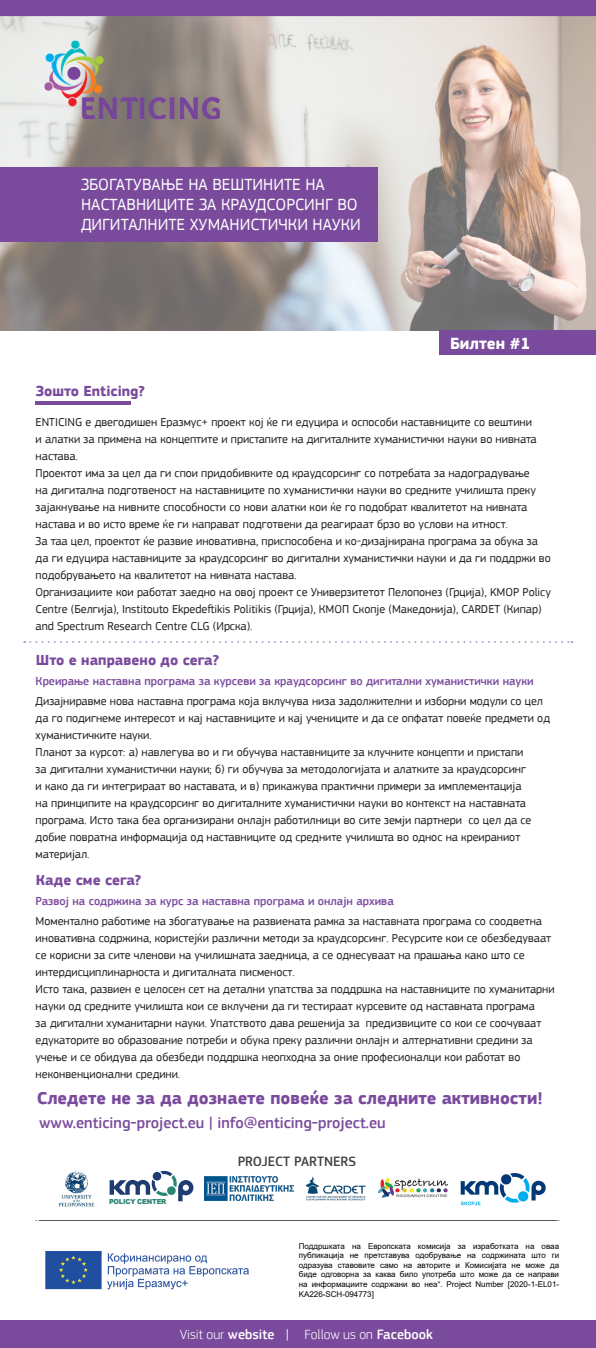
<style>
.page{position:relative;width:596px;height:1348px;background:#fff}
.page>*{position:absolute;margin:0;border:0;box-sizing:border-box;transform-origin:0 0}
.t1{font:700 18px "PF Square Sans Pro";color:#7a4b9d}
.t2{font:17px/20px "PF Square Sans Pro";color:#fff}
.t3{font:700 16.7px "PF Square Sans Pro";color:#fff}
.t4{font:500 16px "PF Square Sans Pro";color:#7a4b9d}
.t5{font:700 15px "PF Square Sans Pro";color:#7a4b9d}
.t6{font:300 14px "PF Square Sans Pro";color:#fff}
.t7{font:500 14px "PF Square Sans Pro";color:#1e1f20}
.t8{font:12px/17px "PF Square Sans Pro";color:#1e1f20}
.t9{font:500 12px "PF Square Sans Pro";color:#7a4b9d}
.t10{font:8px/9.6px "Arial";color:#000;text-align:justify}
.t11{font:900 6.9px "Arial";letter-spacing:-.03em;color:#298472;scale:.95 1}
.s1{font-weight:500}
.s2{font-weight:400}
</style>
<div class="page">
<img style="left:0;top:16px;width:596px;height:314px">
<div style="left:0;top:0;width:596px;height:16px;background:#7a4b9d"></div>
<div style="left:440px;top:330px;width:156px;height:25px;background:#7a4b9d"></div>
<hr style="left:36px;top:401px;width:95px;height:4px;background:#7a4b9d">
<svg style="left:24px;top:641px;width:548px;height:2px"></svg>
<hr style="left:39px;top:1220px;width:518px;height:1px;background:#000">
<img style="left:36px;top:36px;width:197px;height:90px">
<img style="left:306px;top:1176px;width:60px;height:25px">
<img style="left:59px;top:1171px;width:36px;height:36px">
<img style="left:378px;top:1177px;width:70px;height:21px">
<img style="left:204px;top:1177px;width:89px;height:23px">
<div style="left:1px;top:1321px;width:595px;height:27px;background:#7a4b9d"></div>
<div style="left:0;top:168px;width:378px;height:74px;background:#7a4b9d"></div>
<svg style="left:110px;top:1171px;width:83px;height:30px"></svg>
<img style="left:460px;top:1172px;width:86px;height:33px">
<img style="left:45px;top:1251px;width:204px;height:39px">
<h2 class="t2" style="left:81px;top:174px;width:281px">ЗБОГАТУВАЊЕ НА ВЕШТИНИТЕ НА<br>НАСТАВНИЦИТЕ ЗА КРАУДСОРСИНГ ВО<br>ДИГИТАЛНИТЕ ХУМАНИСТИЧКИ НАУКИ</h2>
<p class="t5" style="left:36px;top:382px;width:111px">Зошто Enticing?</p>
<h3 class="t3" style="left:450px;top:333px;width:82px">Билтен #1</h3>
<p class="t8" style="left:36px;top:414px;width:517px">ENTICING е двегодишен Еразмус+ проект кој ќе ги едуцира и оспособи наставниците со вештини<br>и алатки за примена на концептите и пристапите на дигиталните хуманистички науки во нивната настава.<br>Проектот има за цел да ги спои придобивките од краудсорсинг со потребата за надоградување<br>на дигитална подготвеност на наставниците по хуманистички науки во средните училишта преку зајакнување на нивните способности со нови алатки кои ќе го подобрат квалитетот на нивната настава и во исто време ќе ги направат подготвени да реагираат брзо во услови на итност.<br>За таа цел, проектот ќе развие иновативна, приспособена и ко-дизајнирана програма за обука за да ги едуцира наставниците за краудсорсинг во дигитални хуманистички науки и да ги поддржи во подобрувањето на квалитетот на нивната настава.<br>Организациите кои работат заедно на овој проект се Универзитетот Пелопонез (Грција), KMOP Policy Centre (Белгија), Institouto Ekpedeftikis Politikis (Грција), КМОП Скопје (Македонија), CARDET (Кипар) and Spectrum Research Centre CLG (Ирска).</p>
<p class="t5" style="left:36px;top:651px;width:185px">Што е направено до сега?</p>
<p class="t9" style="left:36px;top:674px;width:500px">Креирање наставна програма за курсеви за краудсорсинг во дигитални хуманистички науки</p>
<p class="t8" style="left:36px;top:693px;width:516px">Дизајниравме нова наставна програма која вклучува низа задолжителни и изборни модули со цел да го подигнеме интересот и кај наставниците и кај учениците и да се опфатат повеќе предмети од хуманистичките науки.<br>Планот за курсот: a) навлегува во и ги обучува наставниците за клучните концепти и пристапи<br>за дигитални хуманистички науки; б) ги обучува за методологијата и алатките за краудсорсинг<br>и како да ги интегрираат во наставата, и в) прикажува практични примери за имплементација<br>на принципите на краудсорсинг во дигиталните хуманистички науки во контекст на наставната програма. Исто така беа организирани онлајн работилници во сите земји партнери со цел да се добие повратна информација од наставниците од средните училишта во однос на креираниот материјал.</p>
<p class="t9" style="left:36px;top:894px;width:360px">Развој на содржина за курс за наставна програма и онлајн архива</p>
<p class="t8" style="left:36px;top:913px;width:520px">Моментално работиме на збогатување на развиената рамка за наставната програма со соодветна иновативна содржина, користејќи различни методи за краудсорсинг. Ресурсите кои се обезбедуваат се корисни за сите членови на училишната заедница, а се однесуваат на прашања како што се интердисциплинарноста и дигиталната писменост.<br>Исто така, развиен е целосен сет на детални упатства за поддршка на наставниците по хуманитарни науки од средните училишта кои се вклучени да ги тестираат курсевите од наставната програма<br>за дигитални хуманитарни науки. Упатството дава решенија за предизвиците со кои се соочуваат едукаторите во образование потреби и обука преку различни онлајн и алтернативни средини за учење и се обидува да обезбеди поддршка неопходна за оние професионалци кои работат во неконвенционални средини.</p>
<p class="t5" style="left:36px;top:871px;width:107px">Каде сме сега?</p>
<h1 class="t1" style="left:37px;top:1087px;width:507px">Следете не за да дознаете повеќе за следните активности!</h1>
<h3 class="t4" style="left:39px;top:1113px;width:348px">www.enticing-project.eu | info@enticing-project.eu</h3>
<p class="t11" style="left:109px;top:1196px;width:62px">POLICY CENTER</p>
<p class="t7" style="left:238px;top:1153px;width:120px">PROJECT PARTNERS</p>
<p class="t10" style="left:299px;top:1241px;width:262px">Поддршката на Европската комисија за изработката на оваа публикација не претставува одобрување на содржината што ги одразува ставовите само на авторите и Комисијата не може да биде одговорна за каква било употреба што може да се направи на информациите содржани во неа“. Project Number [2020-1-EL01- KA226-SCH-094773]</p>
<p class="t6" style="left:180px;top:1327px;width:255px">Visit our <span class="s1">website</span> <span class="s2">|</span> Follow us on <span class="s1">Facebook</span></p>
</div>
